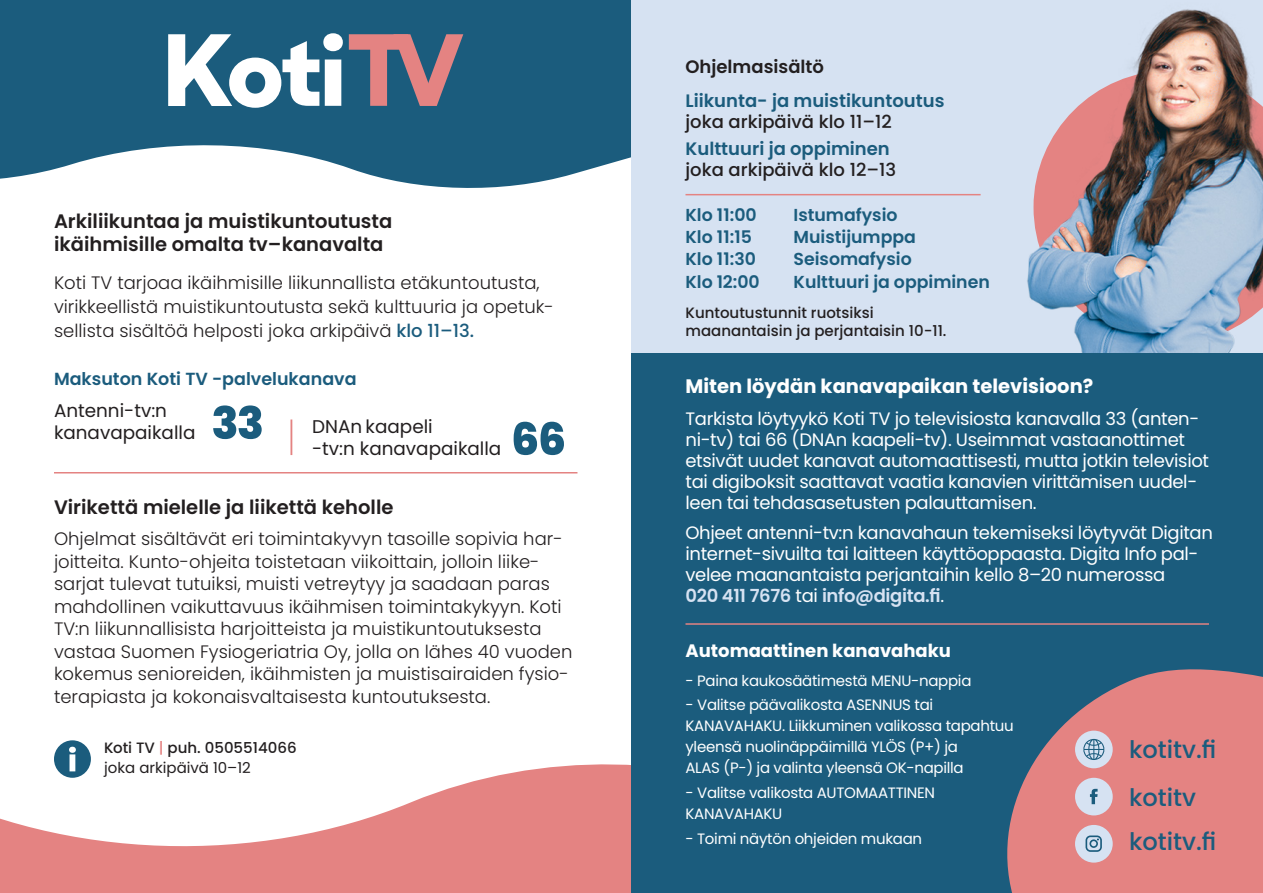
<style>
.page{position:relative;width:1263px;height:893px;background:#fff}
.page>*{position:absolute;margin:0;border:0;box-sizing:border-box;transform-origin:0 0}
.t1{font:500 24.15px "Poppins";color:#1b5c7d}
.t2{font:600 19.5px/23.4px "Poppins";color:#231f20}
.t3{font:700 19.5px "Poppins";color:#fff}
.t4{font:18.3px/22px "Poppins";color:#231f20}
.t5{font:300 18px/22.5px "Poppins";color:#231f20}
.t6{font:18px/21px "Poppins";letter-spacing:-.02em;color:#fff}
.t7{font:600 18px "Poppins";color:#1b5c7d}
.t8{font:500 18px "Poppins";color:#231f20}
.t9{font:700 18px "Poppins";color:#fff}
.t10{font:600 18px "Poppins";color:#231f20}
.t11{font:600 17.55px "Poppins";color:#1b5c7d}
.t12{font:600 17.4px "Poppins";color:#1b5c7d}
.t13{font:15px/21px "Poppins";letter-spacing:-.02em;color:#fff}
.t14{font:500 15px/18px "Poppins";color:#231f20}
.t15{font:15px "Poppins";color:#231f20}
.s1{font-weight:500;color:#1b5c7d}
.s2{color:#e48382}
.s3{font-weight:600;color:#d6e2f2}
</style>
<div class="page">
<svg style="left:0;top:764px;width:631px;height:129px;fill:#e48382"></svg>
<div style="left:0;top:0;width:631px;height:54px;background:#1b5c7d"></div>
<svg style="left:0;top:54px;width:631px;height:134px;fill:#1b5c7d"></svg>
<div style="left:631px;top:0;width:632px;height:354px;background:#d6e2f2"></div>
<img style="left:1007px;top:9px;width:256px;height:345px">
<div style="left:631px;top:354px;width:632px;height:539px;background:#1b5c7d"></div>
<hr style="left:54px;top:472px;width:523px;height:1px;background:#e48382">
<svg style="left:168px;top:33px;width:175px;height:75px"></svg>
<svg style="left:349px;top:34px;width:114px;height:72px;background:#7a6e7f"></svg>
<hr style="left:685px;top:194px;width:296px;height:1px;background:#e48382">
<hr style="left:685px;top:623px;width:524px;height:2px;background:#e48382">
<svg style="left:1007px;top:669px;width:256px;height:224px;background:#c57d81"></svg>
<div style="left:1075px;top:778px;width:38px;height:37px;background:#d6e2f2;border-radius:50%"></div>
<svg style="left:1090px;top:789px;width:7px;height:15px"></svg>
<div style="left:1075px;top:825px;width:38px;height:38px;background:#d6e2f2;border-radius:50%"></div>
<svg style="left:1085px;top:835px;width:17px;height:17px"></svg>
<div style="left:1075px;top:731px;width:38px;height:37px;background:#d6e2f2;border-radius:50%"></div>
<svg style="left:1083px;top:739px;width:22px;height:21px"></svg>
<svg style="left:213px;top:405px;width:49px;height:34px"></svg>
<svg style="left:514px;top:422px;width:50px;height:33px"></svg>
<hr style="left:290px;top:419px;width:2px;height:36px;background:#e48382">
<svg style="left:54px;top:740px;width:37px;height:38px"></svg>
<p class="t2" style="left:54px;top:209px;width:340px">Arkiliikuntaa ja muistikuntoutusta ikäihmisille omalta tv–kanavalta</p>
<p class="t5" style="left:54px;top:271px;width:501px;line-height:24px">Koti TV tarjoaa ikäihmisille liikunnallista etäkuntoutusta, virikkeellistä muistikuntoutusta sekä kulttuuria ja opetuk&shy;sellista sisältöä helposti joka arkipäivä <span class="s1">klo 11–13.</span></p>
<p class="t10" style="left:685px;top:56px;width:140px">Ohjelmasisältö</p>
<p class="t7" style="left:685px;top:91px;width:260px">Liikunta- ja muistikuntoutus</p>
<p class="t8" style="left:685px;top:112px;width:208px">joka arkipäivä klo 11–12</p>
<p class="t7" style="left:685px;top:139px;width:206px">Kulttuuri ja oppiminen</p>
<p class="t8" style="left:685px;top:160px;width:212px">joka arkipäivä klo 12–13</p>
<p class="t12" style="left:685px;top:205px;width:73px">Klo 11:00</p>
<p class="t12" style="left:793px;top:205px;width:106px">Istumafysio</p>
<p class="t12" style="left:685px;top:227px;width:68px">Klo 11:15</p>
<p class="t12" style="left:793px;top:227px;width:124px">Muistijumppa</p>
<p class="t12" style="left:685px;top:249px;width:72px">Klo 11:30</p>
<p class="t12" style="left:793px;top:249px;width:120px">Seisomafysio</p>
<p class="t12" style="left:685px;top:271px;width:76px">Klo 12:00</p>
<p class="t12" style="left:793px;top:271px;width:198px">Kulttuuri ja oppiminen</p>
<p class="t14" style="left:685px;top:304px;width:263px">Kuntoutustunnit ruotsiksi maanantaisin ja perjantaisin 10-11.</p>
<p class="t11" style="left:54px;top:368px;width:304px">Maksuton Koti TV -palvelukanava</p>
<p class="t3" style="left:685px;top:374px;width:409px">Miten löydän kanavapaikan televisioon?</p>
<p class="t4" style="left:54px;top:400px;width:115px">Antenni-tv:n</p>
<p class="t4" style="left:54px;top:422px;width:143px">kanavapaikalla</p>
<p class="t4" style="left:312px;top:416px;width:191px">DNAn kaapeli<br>-tv:n kanavapaikalla</p>
<p class="t2" style="left:54px;top:495px;width:341px">Virikettä mielelle ja liikettä keholle</p>
<p class="t5" style="left:54px;top:528px;width:520px">Ohjelmat sisältävät eri toimintakyvyn tasoille sopivia har&shy;joitteita. Kunto-ohjeita toistetaan viikoittain, jolloin liike&shy;sarjat tulevat tutuiksi, muisti vetreytyy ja saadaan paras mahdollinen vaikuttavuus ikäihmisen toimintakykyyn. Koti TV:n liikunnallisista harjoitteista ja muistikuntoutuksesta vastaa Suomen Fysiogeriatria Oy, jolla on lähes 40 vuoden kokemus senioreiden, ikäihmisten ja muistisairaiden fysio&shy;terapiasta ja kokonaisvaltaisesta kuntoutuksesta.</p>
<p class="t14" style="left:104px;top:739px;width:194px">Koti TV <span class="s2">|</span> puh. 0505514066</p>
<p class="t15" style="left:104px;top:759px;width:148px">joka arkipäivä 10–12</p>
<p class="t6" style="left:685px;top:408px;width:525px">Tarkista löytyykö Koti TV jo televisiosta kanavalla 33 (anten&shy;ni-tv) tai 66 (DNAn kaapeli-tv). Useimmat vastaanottimet etsivät uudet kanavat automaattisesti, mutta jotkin televisiot tai digiboksit saattavat vaatia kanavien virittämisen uudel&shy;leen tai tehdasasetusten palauttamisen.</p>
<p class="t6" style="left:685px;top:522px;width:529px">Ohjeet antenni-tv:n kanavahaun tekemiseksi löytyvät Digitan internet-sivuilta tai laitteen käyttöoppaasta. Digita Info pal&shy;velee maanantaista perjantaihin kello 8–20 numerossa<br><span class="s3">020 411 7676</span> tai <span class="s3">info@digita.fi</span>.</p>
<p class="t9" style="left:685px;top:640px;width:267px">Automaattinen kanavahaku</p>
<p class="t13" style="left:685px;top:670px;width:287px">- Paina kaukosäätimestä MENU-nappia</p>
<p class="t13" style="left:685px;top:695px;width:330px">- Valitse päävalikosta ASENNUS tai KANAVAHAKU. Liikkuminen valikossa tapahtuu yleensä nuolinäppäimillä YLÖS (P+) ja<br>ALAS (P-) ja valinta yleensä OK-napilla</p>
<p class="t13" style="left:685px;top:782px;width:251px">- Valitse valikosta AUTOMAATTINEN<br>KANAVAHAKU</p>
<p class="t13" style="left:685px;top:829px;width:238px">- Toimi näytön ohjeiden mukaan</p>
<p class="t1" style="left:1129px;top:735px;width:89px">kotitv.fi</p>
<p class="t1" style="left:1129px;top:783px;width:68px">kotitv</p>
<p class="t1" style="left:1129px;top:828px;width:89px">kotitv.fi</p>
</div>
